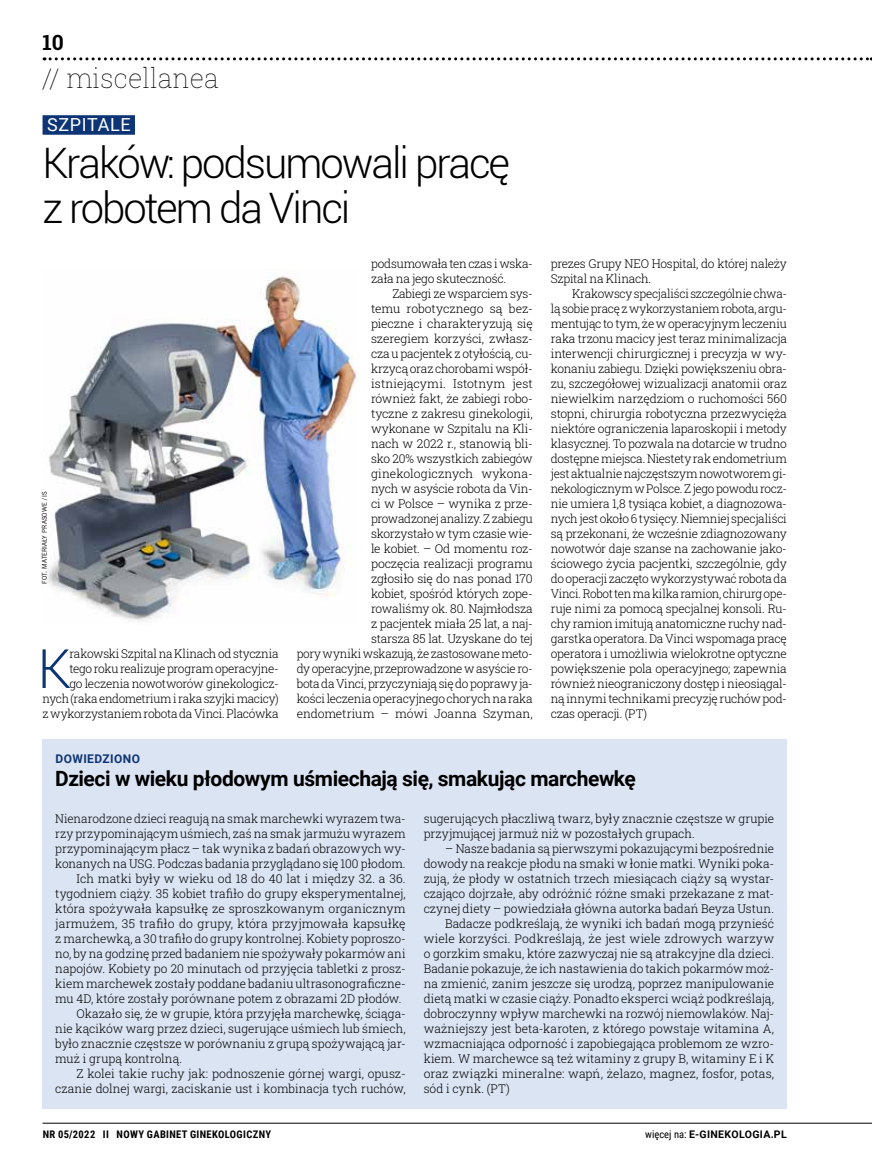
<style>
.page{position:relative;width:872px;height:1170px;background:#fff}
.page>*{position:absolute;margin:0;border:0;box-sizing:border-box;transform-origin:0 0}
.t1{font:300 54.15px "Roboto";color:#0d3474}
.t2{font:300 42px/45px "Roboto";letter-spacing:-.05em;color:#000}
.t3{font:100 27px "Roboto Slab";color:#000}
.t4{font:700 21px "Roboto";letter-spacing:-.02em;color:#000}
.t5{font:700 21px "Roboto Slab";color:#000}
.t6{font:18px "Roboto";letter-spacing:.035em;color:#fff}
.t7{font:300 12px/15px "Roboto Slab";letter-spacing:-.005em;color:#000}
.t8{font:300 12px/15px "Roboto Slab";letter-spacing:-.025em;color:#000;text-align:right}
.t9{font:700 12px "Roboto";letter-spacing:.035em;color:#0d3474}
.t10{font:700 10.5px "Roboto Condensed";letter-spacing:.035em;color:#000}
.t11{font:700 10.5px "Roboto";letter-spacing:.035em;color:#000}
.t12{font:6px "News Goth PL";letter-spacing:.01em;color:#000}
.s1{font-family:"Roboto Condensed";font-weight:400}
</style>
<div class="page">
<div style="left:43px;top:115px;width:92px;height:20px;background:#0d3474"></div>
<div style="left:43px;top:738px;width:744px;height:370px;background:#dbe4f3"></div>
<img style="left:47px;top:276px;width:311px;height:346px">
<svg style="left:44px;top:57px;width:828px;height:3px"></svg>
<hr style="left:43px;top:1122px;width:829px;height:1px;background:#000">
<h3 class="t5" style="left:43px;top:28px;width:23px">10</h3>
<h3 class="t3" style="left:43px;top:59px;width:178px">// miscellanea</h3>
<h3 class="t6" style="left:47px;top:112px;width:85px">SZPITALE</h3>
<h2 class="t2" style="left:43px;top:139px;width:469px">Kraków: podsumowali pracę z robotem da Vinci</h2>
<p class="t12" style="left:41px;top:583px;width:94px;rotate:-90deg">FOT. MATERIAŁY PRASOWE / IS</p>
<p class="t8" style="left:43px;top:645px;width:238px">rakowski Szpital na Klinach od stycznia<br>tego roku realizuje program operacyjne-<br>go leczenia nowotworów ginekologicz&shy;nych (raka endometrium i raka szyjki macicy) z wykorzystaniem robota da Vinci. Placówka</p>
<h1 class="t1" style="left:38px;top:631px;width:35px">K</h1>
<p class="t7" style="left:371px;top:255px;width:163px">podsumowała ten czas i wska&shy;zała na jego skuteczność.</p>
<p class="t7" style="left:297px;top:285px;width:238px;text-align:right">Zabiegi ze wsparciem sys-<br>temu robotycznego są bez-<br>pieczne i charakteryzują się<br>szeregiem korzyści, zwłasz-<br>cza u pacjentek z otyłością, cu-<br>krzycą oraz chorobami współ&shy;istniejącymi. Istotnym jest<br>również fakt, że zabiegi robo-<br>tyczne z zakresu ginekologii,<br>wykonane w Szpitalu na Kli-<br>nach w 2022 r., stanowią bli-<br>sko 20% wszystkich zabiegów ginekologicznych wykona-<br>nych w asyście robota da Vin-<br>ci w Polsce – wynika z prze-<br>prowadzonej analizy. Z zabiegu<br>skorzystało w tym czasie wie-<br>le kobiet. – Od momentu roz-<br>poczęcia realizacji programu<br>zgłosiło się do nas ponad 170<br>kobiet, spośród których zope-<br>rowaliśmy ok. 80. Najmłodsza<br>z pacjentek miała 25 lat, a naj-<br>starsza 85 lat. Uzyskane do tej<br>pory wyniki wskazują, że zastosowane meto&shy;dy operacyjne, przeprowadzone w asyście ro&shy;bota da Vinci, przyczyniają się do poprawy ja&shy;kości leczenia operacyjnego chorych na raka endometrium – mówi Joanna Szyman,</p>
<p class="t8" style="left:551px;top:255px;width:238px;text-align:left">prezes Grupy NEO Hospital, do której należy<br>Szpital na Klinach.</p>
<p class="t7" style="left:551px;top:285px;width:238px;text-align:justify;text-indent:21px">Krakowscy specjaliści szczególnie chwa&shy;lą sobie pracę z wykorzystaniem robota, argu&shy;mentując to tym, że w operacyjnym leczeniu raka trzonu macicy jest teraz minimalizacja interwencji chirurgicznej i precyzja w wy&shy;konaniu zabiegu. Dzięki powiększeniu obra&shy;zu, szczegółowej wizualizacji anatomii oraz niewielkim narzędziom o ruchomości 560 stopni, chirurgia robotyczna przezwycięża niektóre ograniczenia laparoskopii i metody klasycznej. To pozwala na dotarcie w trudno dostępne miejsca. Niestety rak endometrium jest aktualnie najczęstszym nowotworem gi&shy;nekologicznym w Polsce. Z jego powodu rocz&shy;nie umiera 1,8 tysiąca kobiet, a diagnozowa&shy;nych jest około 6 tysięcy. Niemniej specjaliści są przekonani, że wcześnie zdiagnozowany nowotwór daje szanse na zachowanie jako&shy;ściowego życia pacjentki, szczególnie, gdy do operacji zaczęto wykorzystywać robota da Vinci. Robot ten ma kilka ramion, chirurg ope&shy;ruje nimi za pomocą specjalnej konsoli. Ru&shy;chy ramion imitują anatomiczne ruchy nad&shy;garstka operatora. Da Vinci wspomaga pracę operatora i umożliwia wielokrotne optyczne powiększenie pola operacyjnego; zapewnia również nieograniczony dostęp i nieosiągal&shy;ną innymi technikami precyzję ruchów pod&shy;czas operacji. (PT)</p>
<p class="t9" style="left:55px;top:750px;width:86px">DOWIEDZIONO</p>
<h3 class="t4" style="left:55px;top:763px;width:582px">Dzieci w wieku płodowym uśmiechają się, smakując marchewkę</h3>
<p class="t7" style="left:55px;top:810px;width:352px">Nienarodzone dzieci reagują na smak marchewki wyrazem twa-</p>
<p class="t7" style="left:55px;top:825px;width:352px">rzy przypominającym uśmiech, zaś na smak jarmużu wyrazem</p>
<p class="t7" style="left:55px;top:840px;width:352px">przypominającym płacz – tak wynika z badań obrazowych wy-</p>
<p class="t7" style="left:55px;top:855px;width:352px">konanych na USG. Podczas badania przyglądano się 100 płodom.</p>
<p class="t7" style="left:77px;top:870px;width:331px">Ich matki były w wieku od 18 do 40 lat i między 32. a 36.</p>
<p class="t7" style="left:55px;top:885px;width:352px">tygodniem ciąży. 35 kobiet trafiło do grupy eksperymentalnej,</p>
<p class="t7" style="left:55px;top:900px;width:352px">która spożywała kapsułkę ze sproszkowanym organicznym</p>
<p class="t7" style="left:55px;top:915px;width:352px">jarmużem, 35 trafiło do grupy, która przyjmowała kapsułkę</p>
<p class="t7" style="left:55px;top:930px;width:352px">z marchewką, a 30 trafiło do grupy kontrolnej. Kobiety poproszo-</p>
<p class="t7" style="left:55px;top:945px;width:352px">no, by na godzinę przed badaniem nie spożywały pokarmów ani</p>
<p class="t7" style="left:55px;top:960px;width:352px">napojów. Kobiety po 20 minutach od przyjęcia tabletki z prosz-</p>
<p class="t7" style="left:55px;top:975px;width:352px">kiem marchewek zostały poddane badaniu ultrasonograficzne-</p>
<p class="t7" style="left:55px;top:990px;width:348px">mu 4D, które zostały porównane potem z obrazami 2D płodów.</p>
<p class="t7" style="left:77px;top:1005px;width:331px">Okazało się, że w grupie, która przyjęła marchewkę, ściąga-</p>
<p class="t7" style="left:55px;top:1020px;width:352px">nie kącików warg przez dzieci, sugerujące uśmiech lub śmiech,</p>
<p class="t7" style="left:55px;top:1035px;width:352px">było znacznie częstsze w porównaniu z grupą spożywającą jar-</p>
<p class="t7" style="left:55px;top:1050px;width:128px">muż i grupą kontrolną.</p>
<p class="t7" style="left:77px;top:1065px;width:331px">Z kolei takie ruchy jak: podnoszenie górnej wargi, opusz-</p>
<p class="t7" style="left:55px;top:1080px;width:352px">czanie dolnej wargi, zaciskanie ust i kombinacja tych ruchów,</p>
<p class="t7" style="left:424px;top:810px;width:352px">sugerujących płaczliwą twarz, były znacznie częstsze w grupie przyjmującej jarmuż niż w pozostałych grupach.</p>
<p class="t7" style="left:445px;top:840px;width:331px">– Nasze badania są pierwszymi pokazującymi bezpośrednie</p>
<p class="t7" style="left:424px;top:855px;width:352px">dowody na reakcje płodu na smaki w łonie matki. Wyniki poka-</p>
<p class="t7" style="left:424px;top:870px;width:352px">zują, że płody w ostatnich trzech miesiącach ciąży są wystar-</p>
<p class="t7" style="left:424px;top:885px;width:352px">czająco dojrzałe, aby odróżnić różne smaki przekazane z mat-</p>
<p class="t7" style="left:424px;top:900px;width:352px">czynej diety – powiedziała główna autorka badań Beyza Ustun.</p>
<p class="t7" style="left:445px;top:915px;width:331px">Badacze podkreślają, że wyniki ich badań mogą przynieść</p>
<p class="t7" style="left:424px;top:930px;width:352px">wiele korzyści. Podkreślają, że jest wiele zdrowych warzyw</p>
<p class="t7" style="left:424px;top:945px;width:352px">o gorzkim smaku, które zazwyczaj nie są atrakcyjne dla dzieci.</p>
<p class="t7" style="left:424px;top:960px;width:352px">Badanie pokazuje, że ich nastawienia do takich pokarmów moż-</p>
<p class="t7" style="left:424px;top:975px;width:352px">na zmienić, zanim jeszcze się urodzą, poprzez manipulowanie</p>
<p class="t7" style="left:424px;top:990px;width:352px">dietą matki w czasie ciąży. Ponadto eksperci wciąż podkreślają,</p>
<p class="t7" style="left:424px;top:1005px;width:352px">dobroczynny wpływ marchewki na rozwój niemowlaków. Naj-</p>
<p class="t7" style="left:424px;top:1020px;width:352px">ważniejszy jest beta-karoten, z którego powstaje witamina A,</p>
<p class="t7" style="left:424px;top:1035px;width:352px">wzmacniająca odporność i zapobiegająca problemom ze wzro-</p>
<p class="t7" style="left:424px;top:1050px;width:352px">kiem. W marchewce są też witaminy z grupy B, witaminy E i K</p>
<p class="t7" style="left:424px;top:1065px;width:352px">oraz związki mineralne: wapń, żelazo, magnez, fosfor, potas,</p>
<p class="t7" style="left:424px;top:1080px;width:88px">sód i cynk. (PT)</p>
<p class="t10" style="left:43px;top:1126px;width:230px">NR 05/2022 II NOWY GABINET GINEKOLOGICZNY</p>
<p class="t11" style="left:645px;top:1126px;width:143px"><span class="s1">więcej na:</span> E-GINEKOLOGIA.PL</p>
</div>
